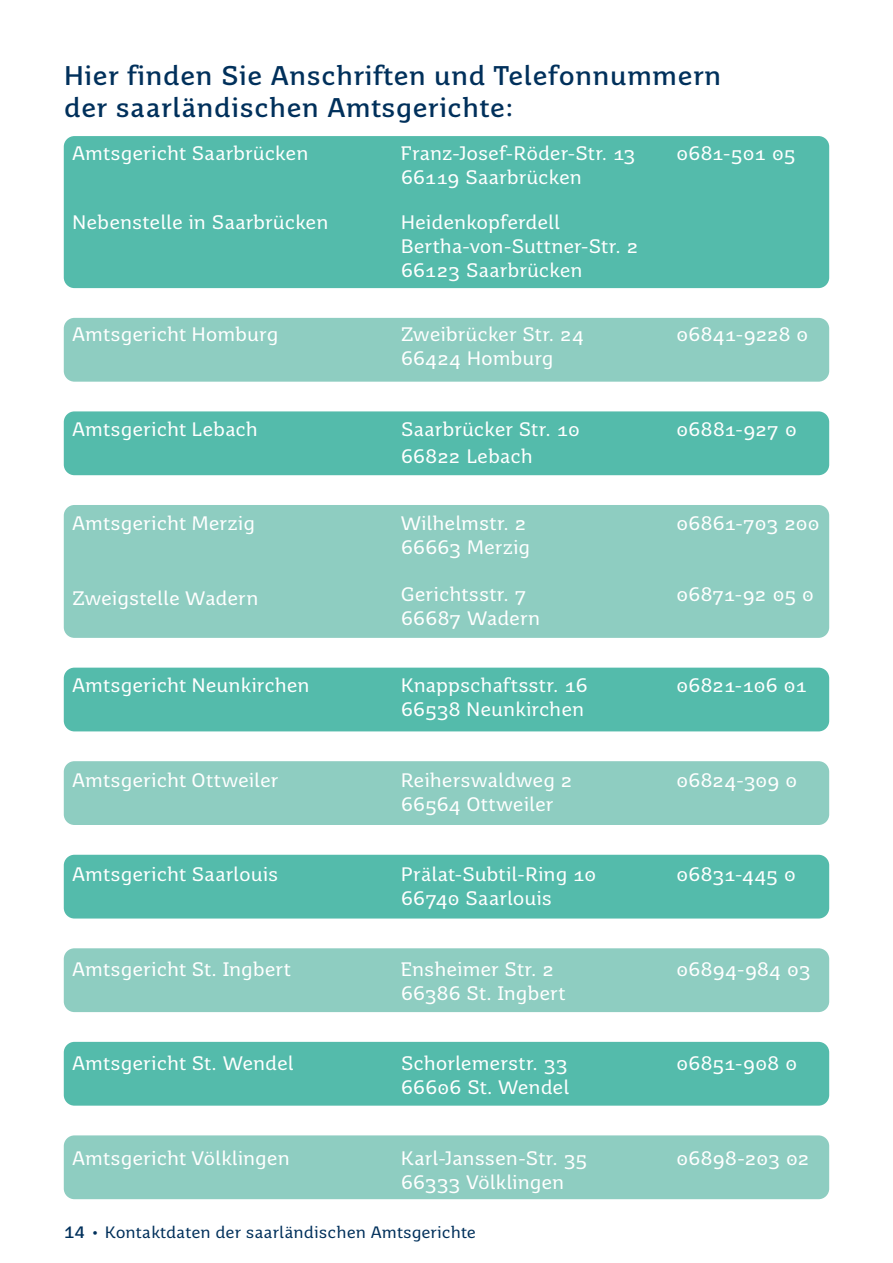
<style>
.page{position:relative;width:893px;height:1263px;background:#fff}
.page>*{position:absolute;margin:0;border:0;box-sizing:border-box;transform-origin:0 0}
.t1{font:700 27px/32.4px "Saar 1450 Text";color:#00305b}
.t2{font:19.5px/24px "Saar 1450 Text";letter-spacing:-.005em;color:#fff}
.t3{font:19.5px "Saar 1450 Text";letter-spacing:-.025em;color:#fff}
.t4{font:19.5px "Saar 1450 Text";letter-spacing:-.03em;color:#fff}
.t5{font:19.5px "Saar 1450 Text";letter-spacing:-.035em;color:#fff}
.t6{font:16.5px "Saar 1450 Text";color:#00305b}
.s1{font-weight:700}
</style>
<div class="page">
<div style="left:64px;top:136px;width:765px;height:152px;background:#54bbab;border-radius:11px"></div>
<div style="left:64px;top:318px;width:765px;height:64px;background:#8ecdc1;border-radius:11px"></div>
<div style="left:64px;top:411px;width:765px;height:64px;background:#54bbab;border-radius:11px"></div>
<div style="left:64px;top:505px;width:765px;height:133px;background:#8ecdc1;border-radius:11px"></div>
<div style="left:64px;top:668px;width:765px;height:63px;background:#54bbab;border-radius:11px"></div>
<div style="left:64px;top:761px;width:765px;height:64px;background:#8ecdc1;border-radius:11px"></div>
<div style="left:64px;top:855px;width:765px;height:63px;background:#54bbab;border-radius:11px"></div>
<div style="left:64px;top:948px;width:765px;height:64px;background:#8ecdc1;border-radius:11px"></div>
<div style="left:64px;top:1042px;width:765px;height:64px;background:#54bbab;border-radius:11px"></div>
<div style="left:64px;top:1135px;width:765px;height:64px;background:#8ecdc1;border-radius:11px"></div>
<h1 class="t1" style="left:64px;top:59px;width:659px">Hier finden Sie Anschriften und Telefonnummern der saarländischen Amtsgerichte:</h1>
<p class="t2" style="left:72px;top:141px;width:238px">Amtsgericht Saarbrücken</p>
<p class="t2" style="left:401px;top:141px;width:236px">Franz-Josef-Röder-Str. 13<br>66119 Saarbrücken</p>
<p class="t2" style="left:401px;top:210px;width:240px">Heidenkopferdell<br>Bertha-von-Suttner-Str. 2<br>66123 Saarbrücken</p>
<p class="t5" style="left:676px;top:142px;width:121px">0681-501 05</p>
<p class="t2" style="left:72px;top:210px;width:258px">Nebenstelle in Saarbrücken</p>
<p class="t2" style="left:72px;top:322px;width:208px">Amtsgericht Homburg</p>
<p class="t2" style="left:401px;top:322px;width:185px">Zweibrücker Str. 24<br>66424 Homburg</p>
<p class="t3" style="left:676px;top:323px;width:134px">06841-9228 0</p>
<p class="t2" style="left:72px;top:417px;width:187px">Amtsgericht Lebach</p>
<p class="t2" style="left:401px;top:415px;width:181px;line-height:27px">Saarbrücker Str. 10<br>66822 Lebach</p>
<p class="t2" style="left:676px;top:417px;width:122px">06881-927 0</p>
<p class="t2" style="left:72px;top:511px;width:184px">Amtsgericht Merzig</p>
<p class="t2" style="left:72px;top:586px;width:188px">Zweigstelle Wadern</p>
<p class="t2" style="left:401px;top:511px;width:131px">Wilhelmstr. 2<br>66663 Merzig</p>
<p class="t2" style="left:401px;top:582px;width:141px">Gerichtsstr. 7<br>66687 Wadern</p>
<p class="t3" style="left:676px;top:512px;width:145px">06861-703 200</p>
<p class="t3" style="left:676px;top:583px;width:140px">06871-92 05 0</p>
<p class="t2" style="left:72px;top:673px;width:239px">Amtsgericht Neunkirchen</p>
<p class="t2" style="left:401px;top:673px;width:188px">Knappschaftsstr. 16<br>66538 Neunkirchen</p>
<p class="t4" style="left:676px;top:674px;width:133px">06821-106 01</p>
<p class="t2" style="left:72px;top:768px;width:208px">Amtsgericht Ottweiler</p>
<p class="t2" style="left:401px;top:768px;width:174px">Reiherswaldweg 2<br>66564 Ottweiler</p>
<p class="t3" style="left:676px;top:769px;width:123px">06824-309 0</p>
<p class="t2" style="left:72px;top:862px;width:208px">Amtsgericht Saarlouis</p>
<p class="t2" style="left:401px;top:862px;width:197px">Prälat-Subtil-Ring 10<br>66740 Saarlouis</p>
<p class="t3" style="left:676px;top:863px;width:122px">06831-445 0</p>
<p class="t2" style="left:72px;top:957px;width:220px">Amtsgericht St. Ingbert</p>
<p class="t2" style="left:401px;top:957px;width:166px">Ensheimer Str. 2<br>66386 St. Ingbert</p>
<p class="t2" style="left:676px;top:957px;width:136px">06894-984 03</p>
<p class="t2" style="left:72px;top:1051px;width:223px">Amtsgericht St. Wendel</p>
<p class="t2" style="left:401px;top:1051px;width:170px">Schorlemerstr. 33<br>66606 St. Wendel</p>
<p class="t2" style="left:676px;top:1051px;width:123px">06851-908 0</p>
<p class="t2" style="left:72px;top:1146px;width:219px">Amtsgericht Völklingen</p>
<p class="t2" style="left:401px;top:1146px;width:188px">Karl-Janssen-Str. 35<br>66333 Völklingen</p>
<p class="t2" style="left:676px;top:1146px;width:135px">06898-203 02</p>
<p class="t6" style="left:64px;top:1222px;width:414px"><span class="s1">14</span> • Kontaktdaten der saarländischen Amtsgerichte</p>
</div>
